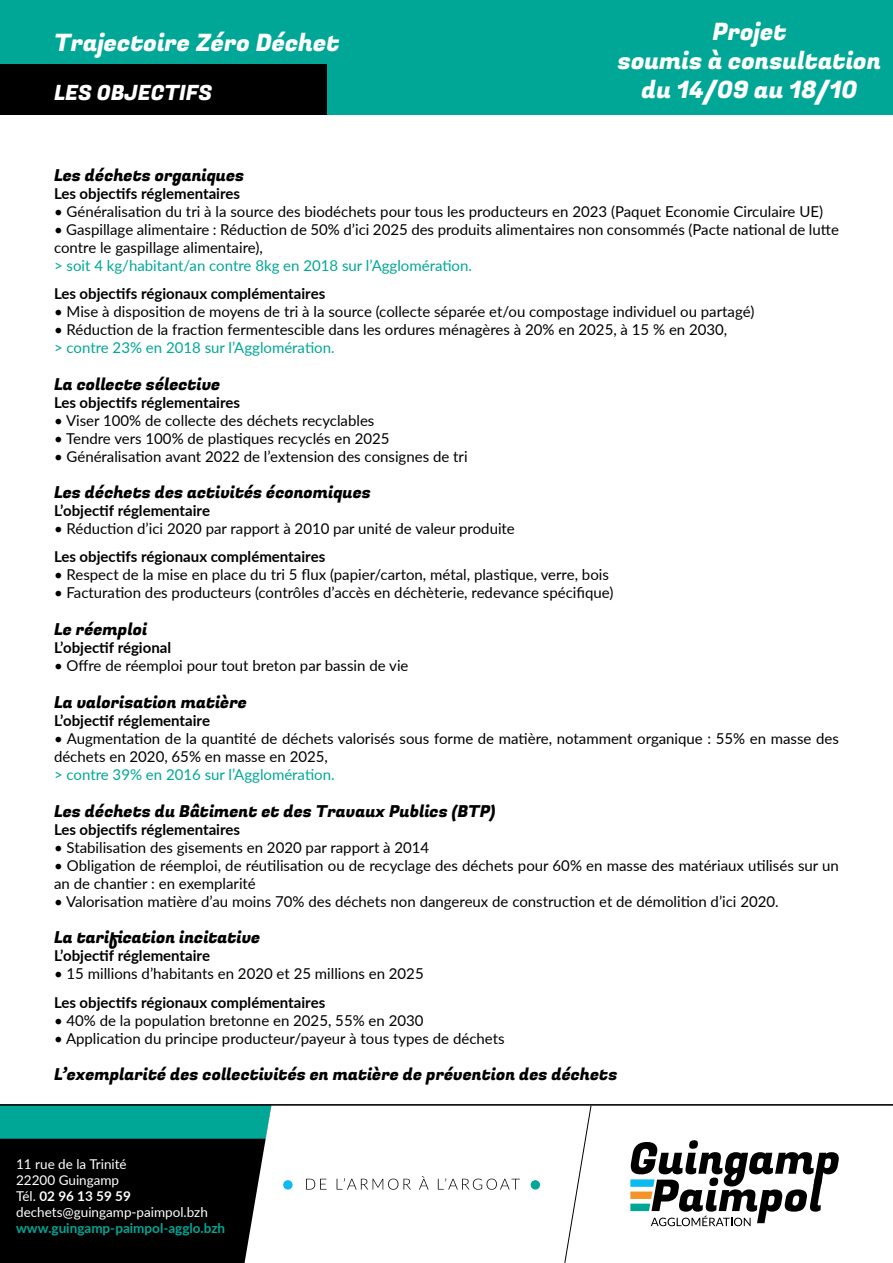
<style>
.page{position:relative;width:893px;height:1263px;background:#fff}
.page>*{position:absolute;margin:0;border:0;box-sizing:border-box;transform-origin:0 0}
.t1{font:24px/28.8px "Fugaz One";color:#fff;text-align:center}
.t2{font:21px "Fugaz One";color:#fff}
.t3{font:16.5px "Fugaz One";color:#000}
.t4{font:15px/18px "Lato";color:#000}
.t5{font:700 15px "Lato";color:#000}
.t6{font:15px "Lato";color:#00a796}
.t7{font:13.5px/16.2px "Lato";color:#fff}
.t8{font:700 13.5px "Lato";color:#00a796}
.s1{font-weight:700}
</style>
<div class="page">
<div style="left:0;top:0;width:893px;height:115px;background:#00a796"></div>
<div style="left:0;top:64px;width:327px;height:51px;background:#000"></div>
<div style="left:0;top:1106px;width:893px;height:157px;background:#000"></div>
<div style="left:0;top:1106px;width:245px;height:33px;background:#00a796"></div>
<div style="left:245px;top:1106px;width:648px;height:157px;background:#fff"></div>
<svg style="left:630px;top:1140px;width:209px;height:86px"></svg>
<svg style="left:306px;top:1179px;width:20px;height:10px"></svg>
<svg style="left:337px;top:1178px;width:74px;height:12px"></svg>
<svg style="left:419px;top:1176px;width:10px;height:13px"></svg>
<svg style="left:438px;top:1178px;width:82px;height:12px"></svg>
<div style="left:283px;top:1180px;width:10px;height:9px;background:#0bbbef;border-radius:50%"></div>
<div style="left:531px;top:1180px;width:9px;height:9px;background:#00a796;border-radius:50%"></div>
<svg style="left:564px;top:1105px;width:28px;height:158px;background:#f4f4f4"></svg>
<hr style="left:0;top:1104px;width:893px;height:1px;background:#000">
<h1 class="t1" style="left:54px;top:29px;width:287px">Trajectoire Zéro Déchet</h1>
<h2 class="t2" style="left:54px;top:78px;width:160px">LES OBJECTIFS</h2>
<h1 class="t1" style="left:618px;top:18px;width:265px">Projet<br>soumis à consultation du 14/09 au 18/10</h1>
<p class="t3" style="left:54px;top:163px;width:192px">Les déchets organiques</p>
<p class="t5" style="left:54px;top:182px;width:188px">Les objectifs réglementaires</p>
<p class="t4" style="left:54px;top:202px;width:770px">• Généralisation du tri à la source des biodéchets pour tous les producteurs en 2023 (Paquet Economie Circulaire UE)</p>
<p class="t4" style="left:54px;top:220px;width:786px">• Gaspillage alimentaire : Réduction de 50% d’ici 2025 des produits alimentaires non consommés (Pacte national de lutte contre le gaspillage alimentaire),</p>
<p class="t6" style="left:54px;top:255px;width:420px">&gt; soit 4 kg/habitant/an contre 8kg en 2018 sur l’Agglomération.</p>
<p class="t5" style="left:54px;top:283px;width:273px">Les objectifs régionaux complémentaires</p>
<p class="t4" style="left:54px;top:302px;width:702px">• Mise à disposition de moyens de tri à la source (collecte séparée et/ou compostage individuel ou partagé)</p>
<p class="t4" style="left:54px;top:320px;width:675px">• Réduction de la fraction fermentescible dans les ordures ménagères à 20% en 2025, à 15 % en 2030,</p>
<p class="t6" style="left:54px;top:337px;width:282px">&gt; contre 23% en 2018 sur l’Agglomération.</p>
<p class="t3" style="left:54px;top:372px;width:168px">La collecte sélective</p>
<p class="t5" style="left:54px;top:391px;width:188px">Les objectifs réglementaires</p>
<p class="t4" style="left:54px;top:410px;width:322px">• Viser 100% de collecte des déchets recyclables</p>
<p class="t4" style="left:54px;top:428px;width:337px">• Tendre vers 100% de plastiques recyclés en 2025</p>
<p class="t4" style="left:54px;top:446px;width:415px">• Généralisation avant 2022 de l’extension des consignes de tri</p>
<p class="t3" style="left:54px;top:481px;width:318px">Les déchets des activités économiques</p>
<p class="t5" style="left:54px;top:499px;width:158px">L’objectif réglementaire</p>
<p class="t4" style="left:54px;top:519px;width:462px">• Réduction d’ici 2020 par rapport à 2010 par unité de valeur produite</p>
<p class="t5" style="left:54px;top:546px;width:273px">Les objectifs régionaux complémentaires</p>
<p class="t4" style="left:54px;top:565px;width:556px">• Respect de la mise en place du tri 5 flux (papier/carton, métal, plastique, verre, bois</p>
<p class="t4" style="left:54px;top:583px;width:561px">• Facturation des producteurs (contrôles d’accès en déchèterie, redevance spécifique)</p>
<p class="t3" style="left:54px;top:617px;width:95px">Le réemploi</p>
<p class="t5" style="left:54px;top:636px;width:119px">L’objectif régional</p>
<p class="t4" style="left:54px;top:656px;width:356px">• Offre de réemploi pour tout breton par bassin de vie</p>
<p class="t3" style="left:54px;top:691px;width:194px">La valorisation matière</p>
<p class="t5" style="left:54px;top:710px;width:158px">L’objectif réglementaire</p>
<p class="t4" style="left:54px;top:729px;width:786px">• Augmentation de la quantité de déchets valorisés sous forme de matière, notamment organique : 55% en masse des déchets en 2020, 65% en masse en 2025,</p>
<p class="t6" style="left:54px;top:764px;width:282px">&gt; contre 39% en 2016 sur l’Agglomération.</p>
<p class="t3" style="left:54px;top:799px;width:443px">Les déchets du Bâtiment et des Travaux Publics (BTP)</p>
<p class="t5" style="left:54px;top:818px;width:188px">Les objectifs réglementaires</p>
<p class="t4" style="left:54px;top:838px;width:377px">• Stabilisation des gisements en 2020 par rapport à 2014</p>
<p class="t4" style="left:54px;top:856px;width:786px">• Obligation de réemploi, de réutilisation ou de recyclage des déchets pour 60% en masse des matériaux utilisés sur un an de chantier : en exemplarité</p>
<p class="t4" style="left:54px;top:892px;width:726px">• Valorisation matière d’au moins 70% des déchets non dangereux de construction et de démolition d’ici 2020.</p>
<p class="t3" style="left:54px;top:926px;width:208px">La tarification incitative</p>
<p class="t5" style="left:54px;top:944px;width:158px">L’objectif réglementaire</p>
<p class="t4" style="left:54px;top:964px;width:371px">• 15 millions d’habitants en 2020 et 25 millions en 2025</p>
<p class="t5" style="left:54px;top:991px;width:273px">Les objectifs régionaux complémentaires</p>
<p class="t4" style="left:54px;top:1010px;width:371px">• 40% de la population bretonne en 2025, 55% en 2030</p>
<p class="t4" style="left:54px;top:1028px;width:452px">• Application du principe producteur/payeur à tous types de déchets</p>
<p class="t3" style="left:54px;top:1063px;width:565px">L’exemplarité des collectivités en matière de prévention des déchets</p>
<p class="t7" style="left:16px;top:1155px;width:193px">11 rue de la Trinité<br>22200 Guingamp<br>Tél. <span class="s1">02 96 13 59 59 </span>dechets@guingamp-paimpol.bzh</p>
<p class="t8" style="left:16px;top:1218px;width:211px">www.guingamp-paimpol-agglo.bzh</p>
</div>
